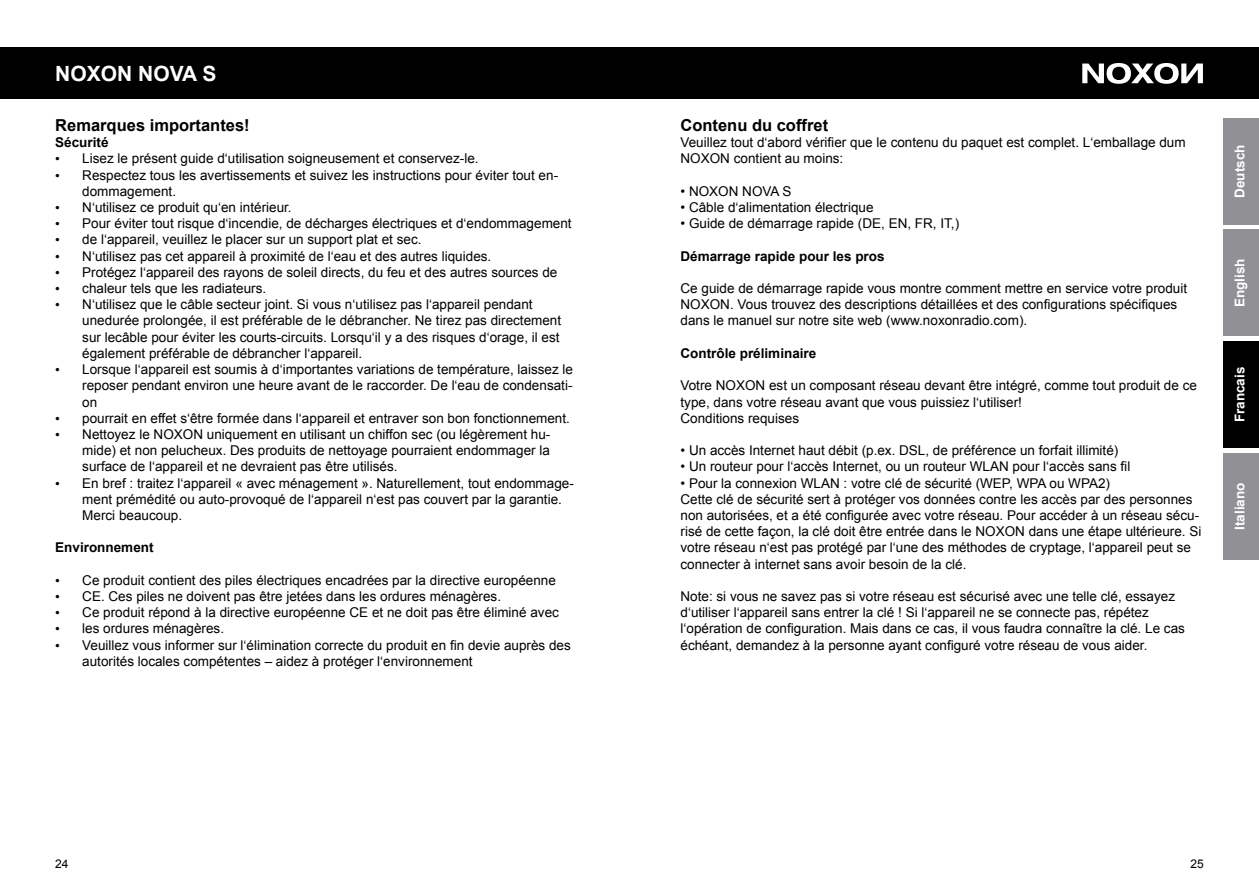
<style>
.page{position:relative;width:1259px;height:893px;background:#fff}
.page>*{position:absolute;margin:0;border:0;box-sizing:border-box;transform-origin:0 0}
.t1{font:700 21px "Arial";color:#fff}
.t2{font:700 16.5px "Arial";color:#000}
.t3{font:13.5px/16.2px "Arial";color:#000}
.t4{font:700 13.5px "Arial";color:#000}
.t5{font:700 13.5px "Arial";color:#fff}
.t6{font:12px "Arial";color:#000}
.s1{font-family:"Times New Roman"}
</style>
<div class="page">
<div style="left:1222px;top:453px;width:37px;height:106px;background:#919195"></div>
<div style="left:1222px;top:341px;width:37px;height:107px;background:#000"></div>
<div style="left:1222px;top:118px;width:37px;height:107px;background:#919195"></div>
<div style="left:1222px;top:230px;width:37px;height:106px;background:#919195"></div>
<div style="left:0;top:48px;width:1259px;height:51px;background:#000"></div>
<svg style="left:1082px;top:63px;width:121px;height:21px"></svg>
<h1 class="t1" style="left:55px;top:59px;width:163px">NOXON NOVA S</h1>
<p class="t2" style="left:55px;top:114px;width:196px">Remarques importantes!</p>
<p class="t4" style="left:55px;top:134px;width:55px">Sécurité</p>
<p class="t3" style="left:55px;top:151px;width:425px"><span class="s1">•</span> Lisez le présent guide d‘utilisation soigneusement et conservez-le.</p>
<p class="t3" style="left:82px;top:167px;width:477px;text-indent:-27px"><span class="s1">•</span> Respectez tous les avertissements et suivez les instructions pour éviter tout en&shy;dommagement.</p>
<p class="t3" style="left:55px;top:199px;width:238px"><span class="s1">•</span> N‘utilisez ce produit qu‘en intérieur.</p>
<p class="t3" style="left:55px;top:216px;width:518px"><span class="s1">•</span> Pour éviter tout risque d‘incendie, de décharges électriques et d‘endommagement</p>
<p class="t3" style="left:55px;top:232px;width:368px"><span class="s1">•</span> de l‘appareil, veuillez le placer sur un support plat et sec.</p>
<p class="t3" style="left:55px;top:248px;width:437px"><span class="s1">•</span> N‘utilisez pas cet appareil à proximité de l‘eau et des autres liquides.</p>
<p class="t3" style="left:55px;top:264px;width:503px"><span class="s1">•</span> Protégez l‘appareil des rayons de soleil directs, du feu et des autres sources de</p>
<p class="t3" style="left:55px;top:280px;width:212px"><span class="s1">•</span> chaleur tels que les radiateurs.</p>
<p class="t3" style="left:82px;top:297px;width:480px;text-indent:-27px"><span class="s1">•</span> N‘utilisez que le câble secteur joint. Si vous n‘utilisez pas l‘appareil pendant unedurée prolongée, il est préférable de le débrancher. Ne tirez pas directement sur lecâble pour éviter les courts-circuits. Lorsqu‘il y a des risques d‘orage, il est également préférable de débrancher l‘appareil.</p>
<p class="t3" style="left:82px;top:361px;width:492px;text-align:justify;text-indent:-27px"><span class="s1">•</span> Lorsque l‘appareil est soumis à d‘importantes variations de température, laissez le reposer pendant environ une heure avant de le raccorder. De l‘eau de condensati&shy;on</p>
<p class="t3" style="left:55px;top:410px;width:516px"><span class="s1">•</span> pourrait en effet s‘être formée dans l‘appareil et entraver son bon fonctionnement.</p>
<p class="t3" style="left:82px;top:426px;width:470px;text-align:justify;text-indent:-27px"><span class="s1">•</span> Nettoyez le NOXON uniquement en utilisant un chiffon sec (ou légèrement hu&shy;mide) et non pelucheux. Des produits de nettoyage pourraient endommager la surface de l‘appareil et ne devraient pas être utilisés.</p>
<p class="t3" style="left:82px;top:475px;width:493px;text-indent:-27px"><span class="s1">•</span> En bref : traitez l‘appareil « avec ménagement ». Naturellement, tout endommage&shy;ment prémédité ou auto-provoqué de l‘appareil n‘est pas couvert par la garantie.<br>Merci beaucoup.</p>
<p class="t4" style="left:55px;top:539px;width:100px">Environnement</p>
<p class="t3" style="left:55px;top:572px;width:502px"><span class="s1">•</span> Ce produit contient des piles électriques encadrées par la directive européenne</p>
<p class="t3" style="left:55px;top:588px;width:447px"><span class="s1">•</span> CE. Ces piles ne doivent pas être jetées dans les ordures ménagères.</p>
<p class="t3" style="left:55px;top:604px;width:505px"><span class="s1">•</span> Ce produit répond à la directive européenne CE et ne doit pas être éliminé avec</p>
<p class="t3" style="left:55px;top:621px;width:170px"><span class="s1">•</span> les ordures ménagères.</p>
<p class="t3" style="left:82px;top:637px;width:490px;text-indent:-27px"><span class="s1">•</span> Veuillez vous informer sur l‘élimination correcte du produit en fin devie auprès des autorités locales compétentes – aidez à protéger l‘environnement</p>
<p class="t2" style="left:680px;top:114px;width:149px">Contenu du coffret</p>
<p class="t3" style="left:680px;top:135px;width:507px">Veuillez tout d‘abord vérifier que le contenu du paquet est complet. L‘emballage dum<br>NOXON contient au moins:</p>
<p class="t3" style="left:680px;top:183px;width:113px">• NOXON NOVA S</p>
<p class="t3" style="left:680px;top:199px;width:195px">• Câble d‘alimentation électrique</p>
<p class="t3" style="left:680px;top:216px;width:280px">• Guide de démarrage rapide (DE, EN, FR, IT,)</p>
<p class="t4" style="left:680px;top:247px;width:206px">Démarrage rapide pour les pros</p>
<p class="t3" style="left:680px;top:280px;width:508px">Ce guide de démarrage rapide vous montre comment mettre en service votre produit<br>NOXON. Vous trouvez des descriptions détaillées et des configurations spécifiques dans le manuel sur notre site web (www.noxonradio.com).</p>
<p class="t4" style="left:680px;top:344px;width:137px">Contrôle préliminaire</p>
<p class="t3" style="left:680px;top:378px;width:518px">Votre NOXON est un composant réseau devant être intégré, comme tout produit de ce type, dans votre réseau avant que vous puissiez l‘utiliser!<br>Conditions requises</p>
<p class="t3" style="left:680px;top:442px;width:439px">• Un accès Internet haut débit (p.ex. DSL, de préférence un forfait illimité)</p>
<p class="t3" style="left:680px;top:459px;width:451px">• Un routeur pour l‘accès Internet, ou un routeur WLAN pour l‘accès sans fil</p>
<p class="t3" style="left:680px;top:475px;width:522px">• Pour la connexion WLAN : votre clé de sécurité (WEP, WPA ou WPA2)<br>Cette clé de sécurité sert à protéger vos données contre les accès par des personnes non autorisées, et a été configurée avec votre réseau. Pour accéder à un réseau sécu&shy;risé de cette façon, la clé doit être entrée dans le NOXON dans une étape ultérieure. Si votre réseau n‘est pas protégé par l‘une des méthodes de cryptage, l‘appareil peut se connecter à internet sans avoir besoin de la clé.</p>
<p class="t3" style="left:680px;top:588px;width:506px">Note: si vous ne savez pas si votre réseau est sécurisé avec une telle clé, essayez d‘utiliser l‘appareil sans entrer la clé ! Si l‘appareil ne se connecte pas, répétez l‘opération de configuration. Mais dans ce cas, il vous faudra connaître la clé. Le cas échéant, demandez à la personne ayant configuré votre réseau de vous aider.</p>
<p class="t5" style="left:1230px;top:198px;width:55px;rotate:-90deg">Deutsch</p>
<p class="t5" style="left:1230px;top:307px;width:50px;rotate:-90deg">English</p>
<p class="t5" style="left:1230px;top:422px;width:57px;rotate:-90deg">Francais</p>
<p class="t5" style="left:1230px;top:530px;width:49px;rotate:-90deg">Italiano</p>
<p class="t6" style="left:55px;top:856px;width:15px">24</p>
<p class="t6" style="left:1190px;top:856px;width:15px">25</p>
</div>
